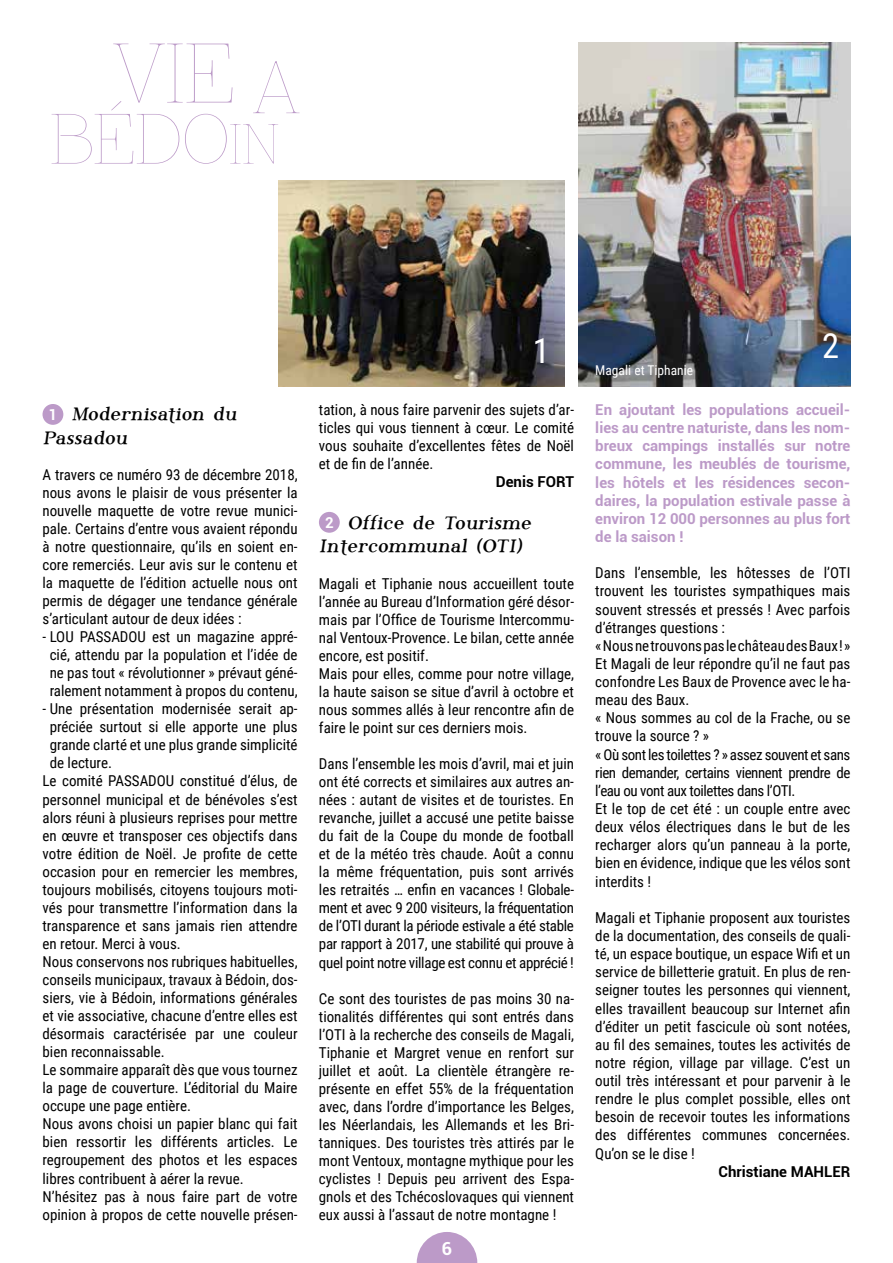
<style>
.page{position:relative;width:893px;height:1263px;background:#fff}
.page>*{position:absolute;margin:0;border:0;box-sizing:border-box;transform-origin:0 0}
.t1{font:77.55px "Znikomit";color:#bc9ac8}
.t2{font:65.25px "Znikomit";color:#bc9ac8}
.t3{font:34.5px "Roboto Condensed";color:#fff}
.t4{font:19.5px/23.4px "Phosphorus Bromide";color:#000}
.t5{font:700 18px "Roboto";color:#fff}
.t6{font:15px/18px "Roboto Condensed";color:#000;text-align:justify}
.t7{font:700 15px/18.1px "Roboto";color:#bc9ac8;text-align:justify}
.t8{font:700 15px "Roboto";color:#000}
.t9{font:13.5px "Roboto Condensed";color:#fff}
.s1{font-size:51.9px}
.s2{font-family:"Roboto";font-weight:700;font-size:15px;color:#fff}
</style>
<div class="page">
<svg style="left:417px;top:1232px;width:60px;height:31px"></svg>
<div style="left:43px;top:404px;width:20px;height:21px;background:#bc9ac8;border-radius:50%"></div>
<div style="left:319px;top:512px;width:21px;height:21px;background:#bc9ac8;border-radius:50%"></div>
<img style="left:579px;top:43px;width:271px;height:344px">
<img style="left:278px;top:180px;width:286px;height:207px">
<h1 class="t1" style="left:113px;top:25px;width:189px">VIE <sub>A</sub></h1>
<h2 class="t2" style="left:50px;top:99px;width:230px">BÉDO<span class="s1">IN</span></h2>
<h3 class="t4" style="left:43px;top:403px;width:196px;text-indent:6px"><span class="s2">1</span> Modernisation du<br>Passadou</h3>
<p class="t6" style="left:43px;top:465px;width:257px">A travers ce numéro 93 de décembre 2018, nous avons le plaisir de vous présenter la nouvelle maquette de votre revue munici&shy;pale. Certains d’entre vous avaient répondu à notre questionnaire, qu’ils en soient en&shy;core remerciés. Leur avis sur le contenu et la maquette de l’édition actuelle nous ont permis de dégager une tendance générale s’articulant autour de deux idées :</p>
<p class="t6" style="left:43px;top:627px;width:257px;text-align:center">- LOU PASSADOU est un magazine appré&shy;cié, attendu par la population et l’idée de ne pas tout « révolutionner » prévaut géné&shy;ralement notamment à propos du contenu,</p>
<p class="t6" style="left:43px;top:699px;width:257px">- Une présentation modernisée serait ap-</p>
<p class="t6" style="left:50px;top:717px;width:249px">préciée surtout si elle apporte une plus</p>
<p class="t6" style="left:50px;top:735px;width:249px">grande clarté et une plus grande simplicité</p>
<p class="t6" style="left:50px;top:753px;width:64px">de lecture.</p>
<p class="t6" style="left:43px;top:771px;width:257px">Le comité PASSADOU constitué d’élus, de</p>
<p class="t6" style="left:43px;top:790px;width:257px">personnel municipal et de bénévoles s’est</p>
<p class="t6" style="left:43px;top:808px;width:257px">alors réuni à plusieurs reprises pour mettre</p>
<p class="t6" style="left:43px;top:826px;width:257px">en œuvre et transposer ces objectifs dans</p>
<p class="t6" style="left:43px;top:844px;width:257px">votre édition de Noël. Je profite de cette</p>
<p class="t6" style="left:43px;top:862px;width:257px">occasion pour en remercier les membres,</p>
<p class="t6" style="left:43px;top:880px;width:257px">toujours mobilisés, citoyens toujours moti-</p>
<p class="t6" style="left:43px;top:898px;width:257px">vés pour transmettre l’information dans la</p>
<p class="t6" style="left:43px;top:916px;width:257px">transparence et sans jamais rien attendre</p>
<p class="t6" style="left:43px;top:934px;width:140px">en retour. Merci à vous.</p>
<p class="t6" style="left:43px;top:952px;width:257px">Nous conservons nos rubriques habituelles,</p>
<p class="t6" style="left:43px;top:970px;width:257px">conseils municipaux, travaux à Bédoin, dos-</p>
<p class="t6" style="left:43px;top:988px;width:257px">siers, vie à Bédoin, informations générales</p>
<p class="t6" style="left:43px;top:1006px;width:257px">et vie associative, chacune d’entre elles est</p>
<p class="t6" style="left:43px;top:1024px;width:257px">désormais caractérisée par une couleur</p>
<p class="t6" style="left:43px;top:1042px;width:124px">bien reconnaissable.</p>
<p class="t6" style="left:43px;top:1060px;width:257px">Le sommaire apparaît dès que vous tournez</p>
<p class="t6" style="left:43px;top:1078px;width:257px">la page de couverture. L’éditorial du Maire</p>
<p class="t6" style="left:43px;top:1096px;width:150px">occupe une page entière.</p>
<p class="t6" style="left:43px;top:1114px;width:257px">Nous avons choisi un papier blanc qui fait</p>
<p class="t6" style="left:43px;top:1132px;width:257px">bien ressortir les différents articles. Le</p>
<p class="t6" style="left:43px;top:1150px;width:257px">regroupement des photos et les espaces</p>
<p class="t6" style="left:43px;top:1168px;width:203px">libres contribuent à aérer la revue.</p>
<p class="t6" style="left:43px;top:1187px;width:257px">N’hésitez pas à nous faire part de votre</p>
<p class="t6" style="left:43px;top:1205px;width:257px">opinion à propos de cette nouvelle présen-</p>
<h3 class="t3" style="left:533px;top:326px;width:19px">1</h3>
<h3 class="t3" style="left:822px;top:322px;width:19px">2</h3>
<p class="t9" style="left:595px;top:361px;width:99px">Magali et Tiphanie</p>
<p class="t6" style="left:319px;top:400px;width:257px">tation, à nous faire parvenir des sujets d’ar&shy;ticles qui vous tiennent à cœur. Le comité vous souhaite d’excellentes fêtes de Noël et de fin de l’année.</p>
<p class="t8" style="left:496px;top:471px;width:80px">Denis FORT</p>
<h3 class="t4" style="left:319px;top:512px;width:214px;text-align:center"><span class="s2">2</span> Office de Tourisme<br>Intercommunal (OTI)</h3>
<p class="t6" style="left:319px;top:574px;width:257px;text-align:left">Magali et Tiphanie nous accueillent toute l’année au Bureau d’Information géré désor&shy;mais par l’Office de Tourisme Intercommu&shy;nal Ventoux-Provence. Le bilan, cette année encore, est positif.<br>Mais pour elles, comme pour notre village, la haute saison se situe d’avril à octobre et nous sommes allés à leur rencontre afin de faire le point sur ces derniers mois.</p>
<p class="t6" style="left:319px;top:754px;width:257px">Dans l’ensemble les mois d’avril, mai et juin ont été corrects et similaires aux autres an&shy;nées : autant de visites et de touristes. En revanche, juillet a accusé une petite baisse du fait de la Coupe du monde de football et de la météo très chaude. Août a connu la même fréquentation, puis sont arrivés les retraités … enfin en vacances ! Globale&shy;ment et avec 9 200 visiteurs, la fréquentation de l’OTI durant la période estivale a été stable par rapport à 2017, une stabilité qui prouve à quel point notre village est connu et apprécié !</p>
<p class="t6" style="left:319px;top:989px;width:257px">Ce sont des touristes de pas moins 30 na&shy;tionalités différentes qui sont entrés dans l’OTI à la recherche des conseils de Magali, Tiphanie et Margret venue en renfort sur juillet et août. La clientèle étrangère re&shy;présente en effet 55% de la fréquentation avec, dans l’ordre d’importance les Belges, les Néerlandais, les Allemands et les Bri&shy;tanniques. Des touristes très attirés par le mont Ventoux, montagne mythique pour les cyclistes ! Depuis peu arrivent des Espa&shy;gnols et des Tchécoslovaques qui viennent eux aussi à l’assaut de notre montagne !</p>
<p class="t5" style="left:442px;top:1235px;width:12px">6</p>
<p class="t7" style="left:595px;top:400px;width:257px">En ajoutant les populations accueil&shy;lies au centre naturiste, dans les nom&shy;breux campings installés sur notre commune, les meublés de tourisme, les hôtels et les résidences secon&shy;daires, la population estivale passe à environ 12 000 personnes au plus fort de la saison !</p>
<p class="t6" style="left:595px;top:563px;width:257px;text-align:left">Dans l’ensemble, les hôtesses de l’OTI trouvent les touristes sympathiques mais souvent stressés et pressés ! Avec parfois d’étranges questions :<br>« Nous ne trouvons pas le château des Baux ! » Et Magali de leur répondre qu’il ne faut pas confondre Les Baux de Provence avec le ha&shy;meau des Baux.<br>« Nous sommes au col de la Frache, ou se trouve la source ? »<br>« Où sont les toilettes ? » assez souvent et sans rien demander, certains viennent prendre de l’eau ou vont aux toilettes dans l’OTI.<br>Et le top de cet été : un couple entre avec deux vélos électriques dans le but de les recharger alors qu’un panneau à la porte, bien en évidence, indique que les vélos sont interdits !</p>
<p class="t6" style="left:595px;top:908px;width:257px">Magali et Tiphanie proposent aux touristes de la documentation, des conseils de quali&shy;té, un espace boutique, un espace Wifi et un service de billetterie gratuit. En plus de ren&shy;seigner toutes les personnes qui viennent, elles travaillent beaucoup sur Internet afin d’éditer un petit fascicule où sont notées, au fil des semaines, toutes les activités de notre région, village par village. C’est un outil très intéressant et pour parvenir à le rendre le plus complet possible, elles ont besoin de recevoir toutes les informations des différentes communes concernées.<br>Qu’on se le dise !</p>
<p class="t8" style="left:718px;top:1161px;width:133px">Christiane MAHLER</p>
</div>
